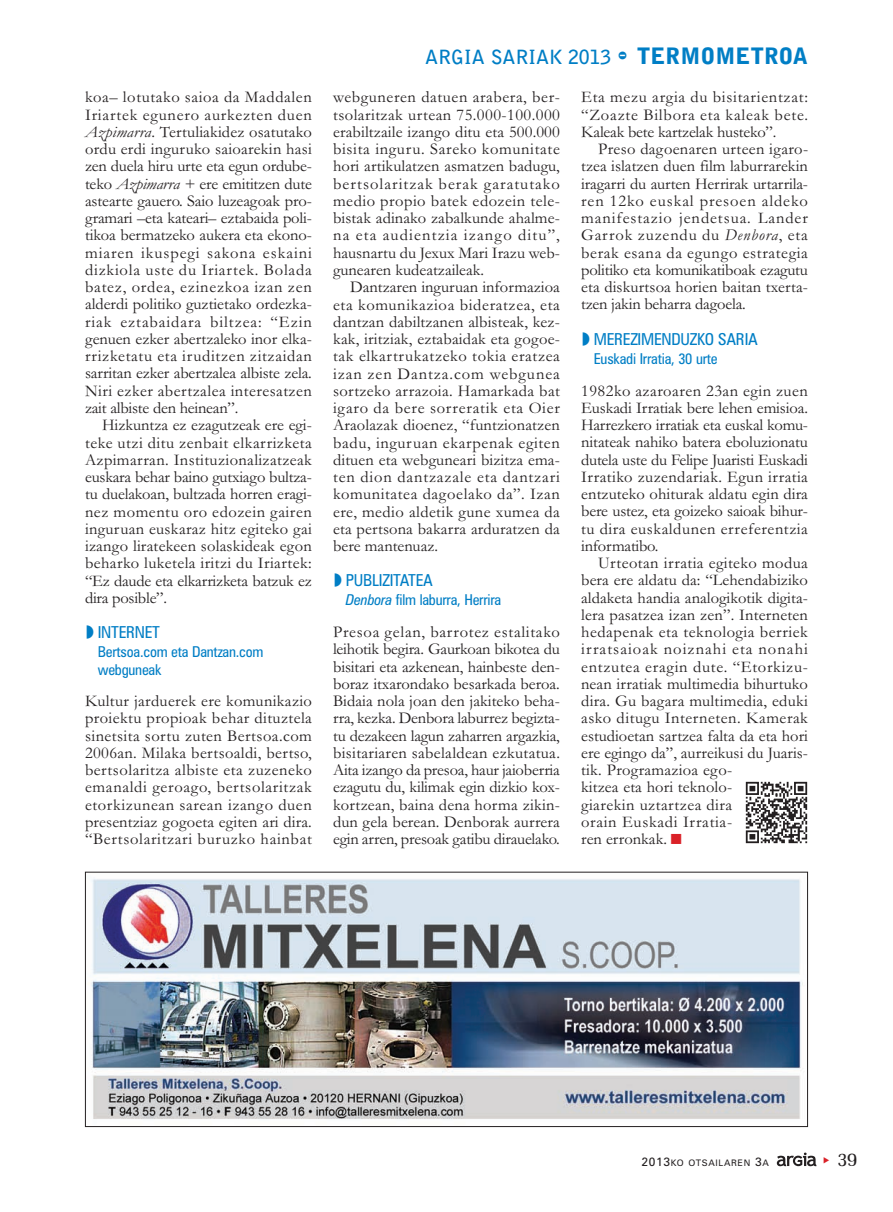
<style>
.page{position:relative;width:893px;height:1212px;background:#fff}
.page>*{position:absolute;margin:0;border:0;box-sizing:border-box;transform-origin:0 0}
.t1{font:700 19.5px "Bell Gothic Std";color:#007ec5}
.t2{font:19.5px "Memoir";color:#231f20}
.t3{font:16.5px/17.2px "Garamond";letter-spacing:.005em;color:#231f20;text-align:justify}
.t4{font:condensed 16.5px "Zurich BT";letter-spacing:-.015em;color:#007ec5}
.t5{font:condensed 15px/18px "Zurich BT";letter-spacing:-.015em;color:#007ec5}
.t6{font:9px "Zurich BT";letter-spacing:.075em;color:#231f20}
.s1{font-style:italic}
.s2{font-family:"Bodiac";font-weight:400;font-size:22.5px}
.s3{font-weight:900;font-size:22.5px}
.s4{color:#da2128}
.s5{font-size:12px}
</style>
<div class="page">
<svg style="left:777px;top:1152px;width:39px;height:14px"></svg>
<img style="left:91px;top:879px;width:712px;height:240px">
<div style="left:85px;top:872px;width:723px;height:255px;border:1px solid #231f20"></div>
<img style="left:745px;top:781px;width:63px;height:63px">
<p class="t3" style="left:85px;top:90px;width:228px">koa– lotutako saioa da Maddalen Iriartek egunero aurkezten duen <span class="s1">Azpimarra</span>. Tertuliakidez osatutako ordu erdi inguruko saioarekin hasi zen duela hiru urte eta egun ordube&shy;teko <span class="s1">Azpimarra +</span> ere emititzen dute astearte gauero. Saio luzeagoak pro&shy;gramari –eta kateari– eztabaida poli&shy;tikoa bermatzeko aukera eta ekono&shy;miaren ikuspegi sakona eskaini dizkiola uste du Iriartek. Bolada batez, ordea, ezinezkoa izan zen alderdi politiko guztietako ordezka&shy;riak eztabaidara biltzea: “Ezin genuen ezker abertzaleko inor elka&shy;rrizketatu eta iruditzen zitzaidan sarritan ezker abertzalea albiste zela.<br>Niri ezker abertzalea interesatzen zait albiste den heinean”.</p>
<p class="t3" style="left:85px;top:418px;width:228px;text-indent:17px">Hizkuntza ez ezagutzeak ere egi&shy;teke utzi ditu zenbait elkarrizketa Azpimarran. Instituzionalizatzeak euskara behar baino gutxiago bultza&shy;tu duelakoan, bultzada horren eragi&shy;nez momentu oro edozein gairen inguruan euskaraz hitz egiteko gai izango liratekeen solaskideak egon beharko luketela iritzi du Iriartek: “Ez daude eta elkarrizketa batzuk ez dira posible”.</p>
<p class="t4" style="left:85px;top:626px;width:76px">◗ INTERNET</p>
<p class="t5" style="left:98px;top:644px;width:167px">Bertsoa.com eta Dantzan.com webguneak</p>
<p class="t3" style="left:85px;top:694px;width:228px">Kultur jarduerek ere komunikazio proiektu propioak behar dituztela sinetsita sortu zuten Bertsoa.com 2006an. Milaka bertsoaldi, bertso, bertsolaritza albiste eta zuzeneko emanaldi geroago, bertsolaritzak etorkizunean sarean izango duen presentziaz gogoeta egiten ari dira. “Bertsolaritzari buruzko hainbat</p>
<p class="t1" style="left:425px;top:46px;width:384px">ARGIA SARIAK 2013 <span class="s2">-</span> <span class="s3">TERMOMETROA</span></p>
<p class="t3" style="left:333px;top:90px;width:228px">webguneren datuen arabera, ber&shy;tsolaritzak urtean 75.000-100.000 erabiltzaile izango ditu eta 500.000 bisita inguru. Sareko komunitate hori artikulatzen asmatzen badugu, bertsolaritzak berak garatutako medio propio batek edozein tele&shy;bistak adinako zabalkunde ahalme&shy;na eta audientzia izango ditu”, hausnartu du Jexux Mari Irazu web&shy;gunearen kudeatzaileak.</p>
<p class="t3" style="left:333px;top:280px;width:228px;text-indent:17px">Dantzaren inguruan informazioa eta komunikazioa bideratzea, eta dantzan dabiltzanen albisteak, kez&shy;kak, iritziak, eztabaidak eta gogoe&shy;tak elkartrukatzeko tokia eratzea izan zen Dantza.com webgunea sortzeko arrazoia. Hamarkada bat igaro da bere sorreratik eta Oier Araolazak dioenez, “funtzionatzen badu, inguruan ekarpenak egiten dituen eta webguneari bizitza ema&shy;ten dion dantzazale eta dantzari komunitatea dagoelako da”. Izan ere, medio aldetik gune xumea da eta pertsona bakarra arduratzen da bere mantenuaz.</p>
<p class="t4" style="left:333px;top:574px;width:101px">◗ PUBLIZITATEA</p>
<p class="t5" style="left:346px;top:592px;width:157px"><span class="s1">Denbora</span> film laburra, Herrira</p>
<p class="t3" style="left:333px;top:625px;width:228px">Presoa gelan, barrotez estalitako leihotik begira. Gaurkoan bikotea du bisitari eta azkenean, hainbeste den&shy;boraz itxarondako besarkada beroa.<br>Bidaia nola joan den jakiteko beha&shy;rra, kezka. Denbora laburrez begizta&shy;tu dezakeen lagun zaharren argazkia, bisitariaren sabelaldean ezkutatua.<br>Aita izango da presoa, haur jaioberria ezagutu du, kilimak egin dizkio kox&shy;kortzean, baina dena horma zikin&shy;dun gela berean. Denborak aurrera egin arren, presoak gatibu dirauelako.</p>
<p class="t3" style="left:581px;top:90px;width:228px">Eta mezu argia du bisitarientzat: “Zoazte Bilbora eta kaleak bete.<br>Kaleak bete kartzelak husteko”.</p>
<p class="t3" style="left:581px;top:142px;width:229px;text-indent:17px">Preso dagoenaren urteen igaro&shy;tzea islatzen duen film laburrarekin iragarri du aurten Herrirak urtarrila&shy;ren 12ko euskal presoen aldeko manifestazio jendetsua. Lander Garrok zuzendu du <span class="s1">Denbora</span>, eta berak esana da egungo estrategia politiko eta komunikatiboak ezagutu eta diskurtsoa horien baitan txerta&shy;tzen jakin beharra dagoela.</p>
<p class="t4" style="left:581px;top:333px;width:178px">◗ MEREZIMENDUZKO SARIA</p>
<p class="t5" style="left:594px;top:351px;width:125px">Euskadi Irratia, 30 urte</p>
<p class="t3" style="left:581px;top:384px;width:228px">1982ko azaroaren 23an egin zuen Euskadi Irratiak bere lehen emisioa.<br>Harrezkero irratiak eta euskal komu&shy;nitateak nahiko batera eboluzionatu dutela uste du Felipe Juaristi Euskadi Irratiko zuzendariak. Egun irratia entzuteko ohiturak aldatu egin dira bere ustez, eta goizeko saioak bihur&shy;tu dira euskaldunen erreferentzia informatibo.</p>
<p class="t3" style="left:581px;top:556px;width:228px;text-align:left;text-indent:17px">Urteotan irratia egiteko modua bera ere aldatu da: “Lehendabiziko aldaketa handia analogikotik digita&shy;lera pasatzea izan zen”. Interneten hedapenak eta teknologia berriek irratsaioak noiznahi eta nonahi entzutea eragin dute. “Etorkizu&shy;nean irratiak multimedia bihurtuko dira. Gu bagara multimedia, eduki asko ditugu Interneten. Kamerak estudioetan sartzea falta da eta hori ere egingo da”, aurreikusi du Juaris&shy;tik. Programazioa ego-<br>kitzea eta hori teknolo-<br>giarekin uztartzea dira<br>orain Euskadi Irratia-<br>ren erronkak. <span class="s4">■</span></p>
<p class="t6" style="left:641px;top:1160px;width:129px"><span class="s5">2013</span>KO OTSAILAREN <span class="s5">3</span>A</p>
<p class="t2" style="left:837px;top:1147px;width:22px">39</p>
</div>
